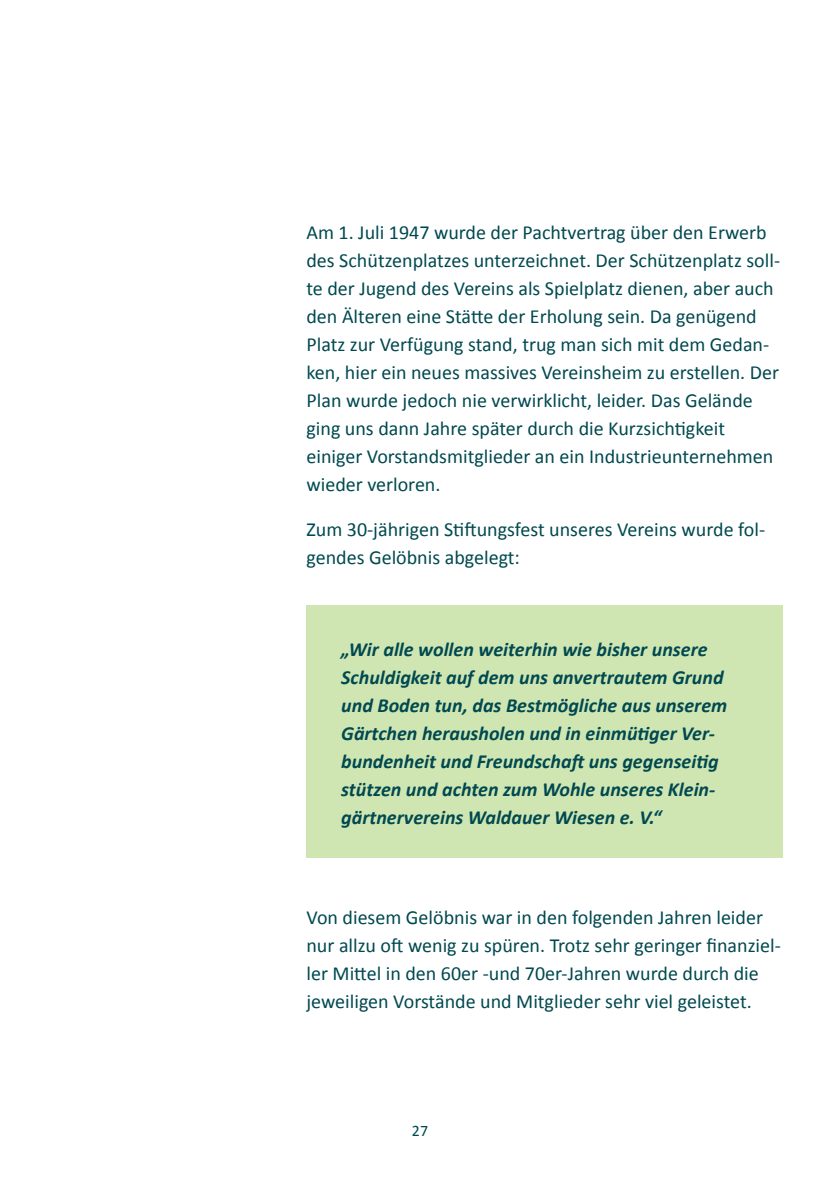
<style>
.page{position:relative;width:840px;height:1191px;background:#fff}
.page>*{position:absolute;margin:0;border:0;box-sizing:border-box;transform-origin:0 0}
.t1{font:20px/28px "Calibri";color:#004950}
.t2{font:italic 700 20px/28px "Calibri";color:#004950}
.t3{font:16px "Calibri";color:#004950}
</style>
<div class="page">
<div style="left:306px;top:605px;width:476px;height:252px;background:#d0e6b2"></div>
<p class="t1" style="left:306px;top:217px;width:475px">Am 1. Juli 1947 wurde der Pachtvertrag über den Erwerb des Schützenplatzes unterzeichnet. Der Schützenplatz soll&shy;te der Jugend des Vereins als Spielplatz dienen, aber auch den Älteren eine Stätte der Erholung sein. Da genügend Platz zur Verfügung stand, trug man sich mit dem Gedan&shy;ken, hier ein neues massives Vereinsheim zu erstellen. Der Plan wurde jedoch nie verwirklicht, leider. Das Gelände ging uns dann Jahre später durch die Kurzsichtigkeit einiger Vorstandsmitglieder an ein Industrieunternehmen wieder verloren.</p>
<p class="t1" style="left:306px;top:514px;width:460px">Zum 30-jährigen Stiftungsfest unseres Vereins wurde fol&shy;gendes Gelöbnis abgelegt:</p>
<p class="t2" style="left:341px;top:634px;width:387px">„Wir alle wollen weiterhin wie bisher unsere Schuldigkeit auf dem uns anvertrautem Grund und Boden tun, das Bestmögliche aus unserem Gärtchen herausholen und in einmütiger Ver&shy;bundenheit und Freundschaft uns gegenseitig stützen und achten zum Wohle unseres Klein&shy;gärtnervereins Waldauer Wiesen e. V.“</p>
<p class="t1" style="left:306px;top:902px;width:475px">Von diesem Gelöbnis war in den folgenden Jahren leider nur allzu oft wenig zu spüren. Trotz sehr geringer finanziel&shy;ler Mittel in den 60er -und 70er-Jahren wurde durch die jeweiligen Vorstände und Mitglieder sehr viel geleistet.</p>
<p class="t3" style="left:411px;top:1120px;width:18px">27</p>
</div>
